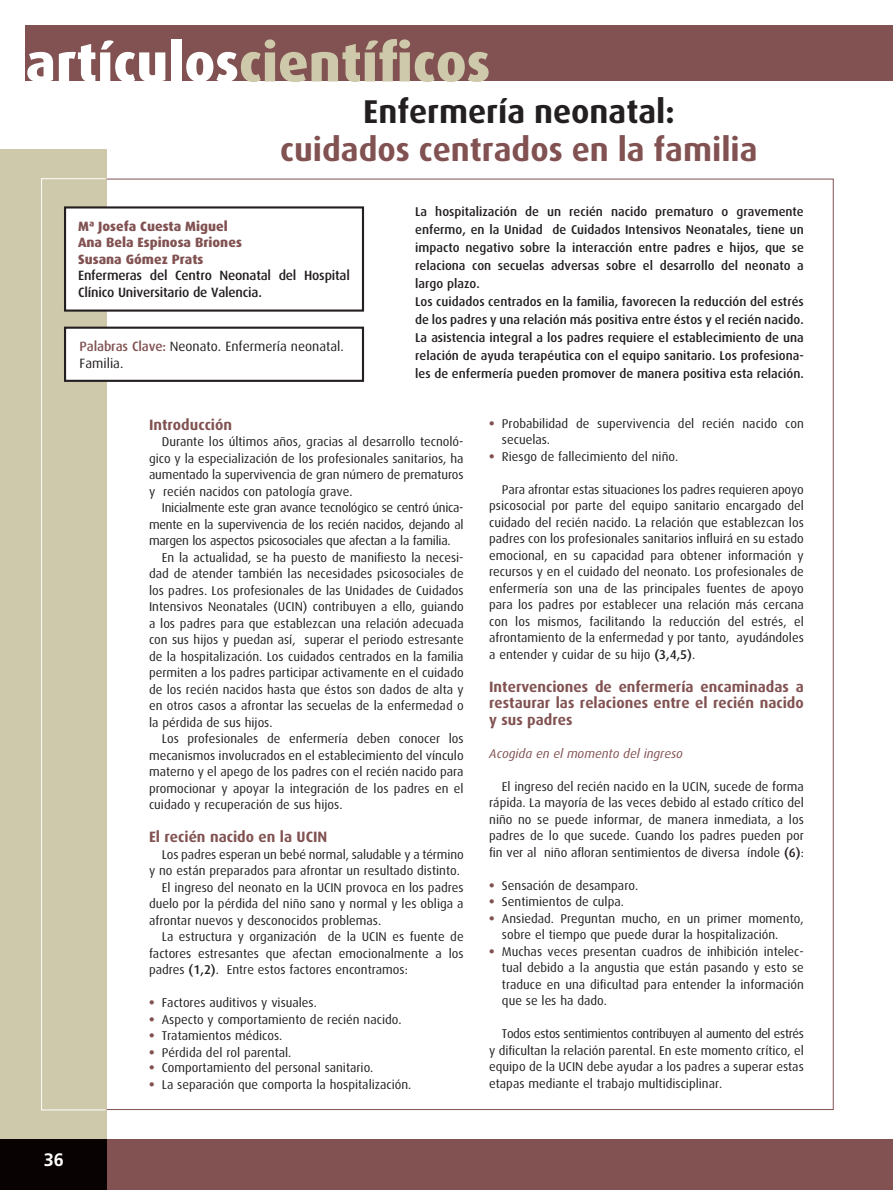
<style>
.page{position:relative;width:893px;height:1190px;background:#fff}
.page>*{position:absolute;margin:0;border:0;box-sizing:border-box;transform-origin:0 0}
.t1{font:800 54px "Dax";color:#cec9ab}
.TITULO{font:700 33px "Dax";color:#825252}
.TITULO-2{font:700 33px "Dax";color:#231f20}
.t2{font:700 18px "Frutiger";color:#fff}
.apartado{font:700 15px/16.5px "Dax";color:#825252;text-align:justify}
.parrafo{font:500 13.5px/16.5px "Dax";letter-spacing:-.015em;color:#231f20}
.parrafo-2{font:800 13.5px "Dax";color:#825252}
.t3{font:13.5px/17px "Dax";color:#231f20}
.parrafo-3{font:12.75px/16.5px "Dax";color:#231f20;text-align:justify}
.ENTRADILLA{font:500 12.75px/18px "Dax";color:#231f20;text-align:justify}
.subapartado{font:italic 12.75px "Dax";color:#825252}
.s1{color:#fff}
.s2{font-weight:500;color:#825252}
.s3{font-weight:500}
.s4{font-weight:800;color:#825252}
</style>
<div class="page">
<div style="left:103px;top:1139px;width:790px;height:51px;background:#825252"></div>
<div style="left:90px;top:179px;width:744px;height:931px;background:#fff;border:1px solid #825252"></div>
<div style="left:26px;top:26px;width:867px;height:55px;background:#825252"></div>
<div style="left:0;top:149px;width:107px;height:1041px;background:#cec9ab"></div>
<div style="left:0;top:1139px;width:107px;height:51px;background:#080302"></div>
<div style="left:41px;top:178px;width:65px;height:932px;border:1px solid #fff"></div>
<div style="left:65px;top:207px;width:298px;height:104px;background:#fff"></div>
<div style="left:64px;top:206px;width:300px;height:106px;border:2px solid #231f20"></div>
<div style="left:65px;top:328px;width:298px;height:53px;background:#fff"></div>
<div style="left:64px;top:327px;width:300px;height:55px;border:2px solid #231f20"></div>
<p class="t1" style="left:26px;top:32px;width:466px"><span class="s1">artículos</span>científicos</p>
<p class="TITULO-2" style="left:363px;top:93px;width:313px">Enfermería neonatal:</p>
<p class="TITULO" style="left:280px;top:131px;width:479px">cuidados centrados en la familia</p>
<p class="parrafo-2" style="left:78px;top:218px;width:151px">Mª Josefa Cuesta Miguel</p>
<p class="parrafo-2" style="left:78px;top:235px;width:165px">Ana Bela Espinosa Briones</p>
<p class="parrafo-2" style="left:78px;top:251px;width:127px">Susana Gómez Prats</p>
<p class="parrafo" style="left:78px;top:268px;width:273px">Enfermeras del Centro Neonatal del Hospital<br>Clínico Universitario de Valencia.</p>
<p class="t3" style="left:80px;top:338px;width:266px"><span class="s2">Palabras Clave:</span> Neonato. Enfermería neonatal.<br>Familia.</p>
<p class="ENTRADILLA" style="left:415px;top:202px;width:390px">La hospitalización de un recién nacido prematuro o gravemente enfermo, en la Unidad de Cuidados Intensivos Neonatales, tiene un impacto negativo sobre la interacción entre padres e hijos, que se relaciona con secuelas adversas sobre el desarrollo del neonato a largo plazo.</p>
<p class="ENTRADILLA" style="left:415px;top:292px;width:390px">Los cuidados centrados en la familia, favorecen la reducción del estrés de los padres y una relación más positiva entre éstos y el recién nacido.</p>
<p class="ENTRADILLA" style="left:415px;top:328px;width:390px">La asistencia integral a los padres requiere el establecimiento de una relación de ayuda terapéutica con el equipo sanitario. Los profesiona&shy;les de enfermería pueden promover de manera positiva esta relación.</p>
<p class="t2" style="left:44px;top:1150px;width:22px">36</p>
<p class="apartado" style="left:149px;top:416px;width:85px">Introducción</p>
<p class="parrafo-3" style="left:149px;top:433px;width:316px;text-indent:13px">Durante los últimos años, gracias al desarrollo tecnoló&shy;gico y la especialización de los profesionales sanitarios, ha aumentado la supervivencia de gran número de prematuros y recién nacidos con patología grave.</p>
<p class="parrafo-3" style="left:149px;top:499px;width:316px;text-indent:13px">Inicialmente este gran avance tecnológico se centró única&shy;mente en la supervivencia de los recién nacidos, dejando al margen los aspectos psicosociales que afectan a la familia.</p>
<p class="parrafo-3" style="left:149px;top:549px;width:316px;text-indent:13px">En la actualidad, se ha puesto de manifiesto la necesi&shy;dad de atender también las necesidades psicosociales de los padres. Los profesionales de las Unidades de Cuidados Intensivos Neonatales (UCIN) contribuyen a ello, guiando a los padres para que establezcan una relación adecuada con sus hijos y puedan así, superar el periodo estresante de la hospitalización. Los cuidados centrados en la familia permiten a los padres participar activamente en el cuidado de los recién nacidos hasta que éstos son dados de alta y en otros casos a afrontar las secuelas de la enfermedad o la pérdida de sus hijos.</p>
<p class="parrafo-3" style="left:149px;top:730px;width:316px;text-indent:13px">Los profesionales de enfermería deben conocer los mecanismos involucrados en el establecimiento del vínculo materno y el apego de los padres con el recién nacido para promocionar y apoyar la integración de los padres en el cuidado y recuperación de sus hijos.</p>
<p class="apartado" style="left:149px;top:829px;width:180px">El recién nacido en la UCIN</p>
<p class="parrafo-3" style="left:149px;top:846px;width:316px;text-align:right">Los padres esperan un bebé normal, saludable y a término<br>y no están preparados para afrontar un resultado distinto.</p>
<p class="parrafo-3" style="left:149px;top:879px;width:316px;text-indent:13px">El ingreso del neonato en la UCIN provoca en los padres duelo por la pérdida del niño sano y normal y les obliga a afrontar nuevos y desconocidos problemas.</p>
<p class="parrafo-3" style="left:149px;top:928px;width:316px;text-indent:13px">La estructura y organización de la UCIN es fuente de factores estresantes que afectan emocionalmente a los padres <span class="s3">(1,2)</span>. Entre estos factores encontramos:</p>
<p class="parrafo-3" style="left:149px;top:994px;width:169px"><span class="s4">•</span> Factores auditivos y visuales.</p>
<p class="parrafo-3" style="left:149px;top:1011px;width:254px"><span class="s4">•</span> Aspecto y comportamiento de recién nacido.</p>
<p class="parrafo-3" style="left:149px;top:1027px;width:135px"><span class="s4">•</span> Tratamientos médicos.</p>
<p class="parrafo-3" style="left:149px;top:1044px;width:144px"><span class="s4">•</span> Pérdida del rol parental.</p>
<p class="parrafo-3" style="left:149px;top:1060px;width:226px"><span class="s4">•</span> Comportamiento del personal sanitario.</p>
<p class="parrafo-3" style="left:149px;top:1076px;width:264px"><span class="s4">•</span> La separación que comporta la hospitalización.</p>
<p class="parrafo-3" style="left:502px;top:415px;width:303px;text-indent:-13px"><span class="s4">•</span> Probabilidad de supervivencia del recién nacido con secuelas.</p>
<p class="parrafo-3" style="left:489px;top:448px;width:191px"><span class="s4">•</span> Riesgo de fallecimiento del niño.</p>
<p class="parrafo-3" style="left:489px;top:481px;width:316px;text-indent:13px">Para afrontar estas situaciones los padres requieren apoyo psicosocial por parte del equipo sanitario encargado del cuidado del recién nacido. La relación que establezcan los padres con los profesionales sanitarios influirá en su estado emocional, en su capacidad para obtener información y recursos y en el cuidado del neonato. Los profesionales de enfermería son una de las principales fuentes de apoyo para los padres por establecer una relación más cercana con los mismos, facilitando la reducción del estrés, el afrontamiento de la enfermedad y por tanto, ayudándoles a entender y cuidar de su hijo <span class="s3">(3,4,5)</span>.</p>
<p class="apartado" style="left:489px;top:678px;width:316px">Intervenciones de enfermería encaminadas a restaurar las relaciones entre el recién nacido y sus padres</p>
<p class="subapartado" style="left:489px;top:746px;width:195px">Acogida en el momento del ingreso</p>
<p class="parrafo-3" style="left:489px;top:778px;width:316px;text-indent:13px">El ingreso del recién nacido en la UCIN, sucede de forma rápida. La mayoría de las veces debido al estado crítico del niño no se puede informar, de manera inmediata, a los padres de lo que sucede. Cuando los padres pueden por fin ver al niño afloran sentimientos de diversa índole <span class="s3">(6)</span>:</p>
<p class="parrafo-3" style="left:489px;top:877px;width:151px"><span class="s4">•</span> Sensación de desamparo.</p>
<p class="parrafo-3" style="left:489px;top:894px;width:136px"><span class="s4">•</span> Sentimientos de culpa.</p>
<p class="parrafo-3" style="left:502px;top:910px;width:303px;text-indent:-13px"><span class="s4">•</span> Ansiedad. Preguntan mucho, en un primer momento, sobre el tiempo que puede durar la hospitalización.</p>
<p class="parrafo-3" style="left:502px;top:943px;width:303px;text-indent:-13px"><span class="s4">•</span> Muchas veces presentan cuadros de inhibición intelec&shy;tual debido a la angustia que están pasando y esto se traduce en una dificultad para entender la información que se les ha dado.</p>
<p class="parrafo-3" style="left:489px;top:1026px;width:316px;text-indent:13px">Todos estos sentimientos contribuyen al aumento del estrés y dificultan la relación parental. En este momento crítico, el equipo de la UCIN debe ayudar a los padres a superar estas etapas mediante el trabajo multidisciplinar.</p>
</div>
